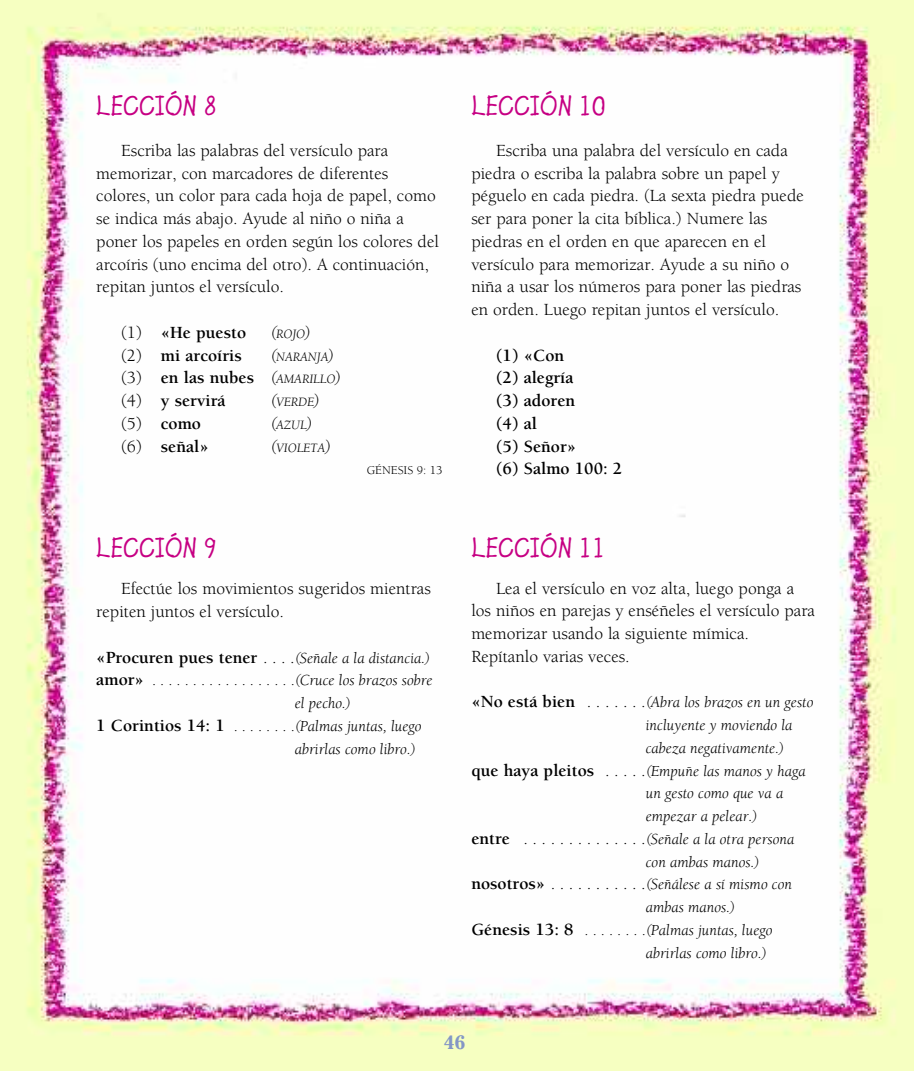
<style>
.page{position:relative;width:914px;height:1071px;background:#fff}
.page>*{position:absolute;margin:0;border:0;box-sizing:border-box;transform-origin:0 0}
.t1{font:700 28px "Lemonade";color:#c60083}
.t2{font:700 19.25px "Cheltenham";color:#8496c6}
.t3{font:17.5px/22.8px "Berkeley";color:#000}
.t4{font:700 17.5px/22.8px "Berkeley";color:#000}
.t5{font:italic 15.75px "Berkeley";color:#000}
.t6{font:italic 13.12px "Berkeley";color:#000}
.t7{font:12.25px "Berkeley";color:#000}
.s1{font-weight:400}
.s2{font-size:17.5px}
.s3{font-weight:400;font-style:italic}
.s4{font-weight:400;font-style:italic;font-size:13.12px}
.s5{font-weight:700;font-style:normal;font-size:17.5px}
.s6{font-style:normal;font-size:17.5px}
.s7{font-style:normal}
</style>
<div class="page">
<img style="left:0;top:0;width:914px;height:1071px">
<h1 class="t1" style="left:96px;top:89px;width:122px">LECCIÓN 8</h1>
<p class="t3" style="left:96px;top:140px;width:344px;text-indent:25px">Escriba las palabras del versículo para memorizar, con marcadores de diferentes colores, un color para cada hoja de papel, como se indica más abajo. Ayude al niño o niña a poner los papeles en orden según los colores del arcoíris (uno encima del otro). A continuación, repitan juntos el versículo.</p>
<p class="t4" style="left:121px;top:322px;width:126px"><span class="s1">(1)</span> «He puesto</p>
<p class="t6" style="left:270px;top:329px;width:42px"><span class="s2">(</span>ROJO<span class="s2">)</span></p>
<p class="t4" style="left:121px;top:345px;width:122px"><span class="s1">(2)</span> mi arcoíris</p>
<p class="t6" style="left:270px;top:351px;width:65px"><span class="s2">(</span>NARANJA<span class="s2">)</span></p>
<p class="t4" style="left:121px;top:368px;width:221px"><span class="s1">(3)</span> en las nubes <span class="s3">(</span><span class="s4">AMARILLO</span><span class="s3">) </span><span class="s1">(4)</span> y servirá</p>
<p class="t6" style="left:270px;top:397px;width:51px"><span class="s2">(</span>VERDE<span class="s2">)</span></p>
<p class="t4" style="left:121px;top:413px;width:81px"><span class="s1">(5)</span> como</p>
<p class="t6" style="left:270px;top:420px;width:43px"><span class="s2">(</span>AZUL<span class="s2">)</span></p>
<p class="t4" style="left:121px;top:436px;width:89px"><span class="s1">(6)</span> señal»</p>
<p class="t6" style="left:270px;top:442px;width:62px"><span class="s2">(</span>VIOLETA<span class="s2">)</span></p>
<h1 class="t1" style="left:96px;top:531px;width:122px">LECCIÓN 9</h1>
<p class="t7" style="left:367px;top:466px;width:77px">GÉNESIS 9: 13</p>
<p class="t3" style="left:96px;top:579px;width:336px;text-indent:25px">Efectúe los movimientos sugeridos mientras repiten juntos el versículo.</p>
<p class="t5" style="left:96px;top:652px;width:335px"><span class="s5">«Procuren pues tener</span> <span class="s6">. . . .</span>(Señale a la distancia.)</p>
<p class="t5" style="left:96px;top:674px;width:338px"><span class="s5">amor»</span> <span class="s7">. . . . . . . . . . . . . . . . . .</span>(Cruce los brazos sobre</p>
<p class="t5" style="left:295px;top:697px;width:58px">el pecho.)</p>
<p class="t5" style="left:96px;top:720px;width:327px"><span class="s5">1 Corintios 14: 1</span> <span class="s7">. . . . . . . .</span>(Palmas juntas, luego</p>
<p class="t5" style="left:295px;top:743px;width:122px">abrirlas como libro.)</p>
<h1 class="t1" style="left:471px;top:89px;width:136px">LECCIÓN 10</h1>
<p class="t3" style="left:471px;top:140px;width:334px;text-indent:25px">Escriba una palabra del versículo en cada piedra o escriba la palabra sobre un papel y péguelo en cada piedra. (La sexta piedra puede ser para poner la cita bíblica.) Numere las piedras en el orden en que aparecen en el versículo para memorizar. Ayude a su niño o niña a usar los números para poner las piedras en orden. Luego repitan juntos el versículo.</p>
<p class="t4" style="left:496px;top:345px;width:128px">(1) «Con<br>(2) alegría<br>(3) adoren<br>(4) al<br>(5) Señor»<br>(6) Salmo 100: 2</p>
<h1 class="t1" style="left:471px;top:531px;width:136px">LECCIÓN 11</h1>
<p class="t3" style="left:471px;top:578px;width:345px;text-indent:25px">Lea el versículo en voz alta, luego ponga a los niños en parejas y enséñeles el versículo para memorizar usando la siguiente mímica.<br>Repítanlo varias veces.</p>
<p class="t5" style="left:471px;top:696px;width:343px"><span class="s5">«No está bien</span> <span class="s6">. . . . . . .</span>(Abra los brazos en un gesto</p>
<p class="t5" style="left:645px;top:719px;width:148px">incluyente y moviendo la</p>
<p class="t5" style="left:645px;top:742px;width:140px">cabeza negativamente.)</p>
<p class="t5" style="left:471px;top:765px;width:336px"><span class="s5">que haya pleitos</span> <span class="s6">. . . . .</span>(Empuñe las manos y haga</p>
<p class="t5" style="left:645px;top:787px;width:139px">un gesto como que va a</p>
<p class="t5" style="left:645px;top:810px;width:113px">empezar a pelear.)</p>
<p class="t5" style="left:471px;top:833px;width:324px"><span class="s5">entre</span> <span class="s6">. . . . . . . . . . . . . .</span>(Señale a la otra persona</p>
<p class="t5" style="left:645px;top:856px;width:115px">con ambas manos.)</p>
<p class="t5" style="left:471px;top:878px;width:322px"><span class="s5">nosotros»</span> <span class="s6">. . . . . . . . . . .</span>(Señálese a sí mismo con</p>
<p class="t5" style="left:645px;top:901px;width:91px">ambas manos.)</p>
<p class="t5" style="left:471px;top:924px;width:303px"><span class="s5">Génesis 13: 8</span> <span class="s7">. . . . . . . .</span>(Palmas juntas, luego</p>
<p class="t5" style="left:645px;top:947px;width:122px">abrirlas como libro.)</p>
<p class="t2" style="left:444px;top:1035px;width:23px">46</p>
</div>
